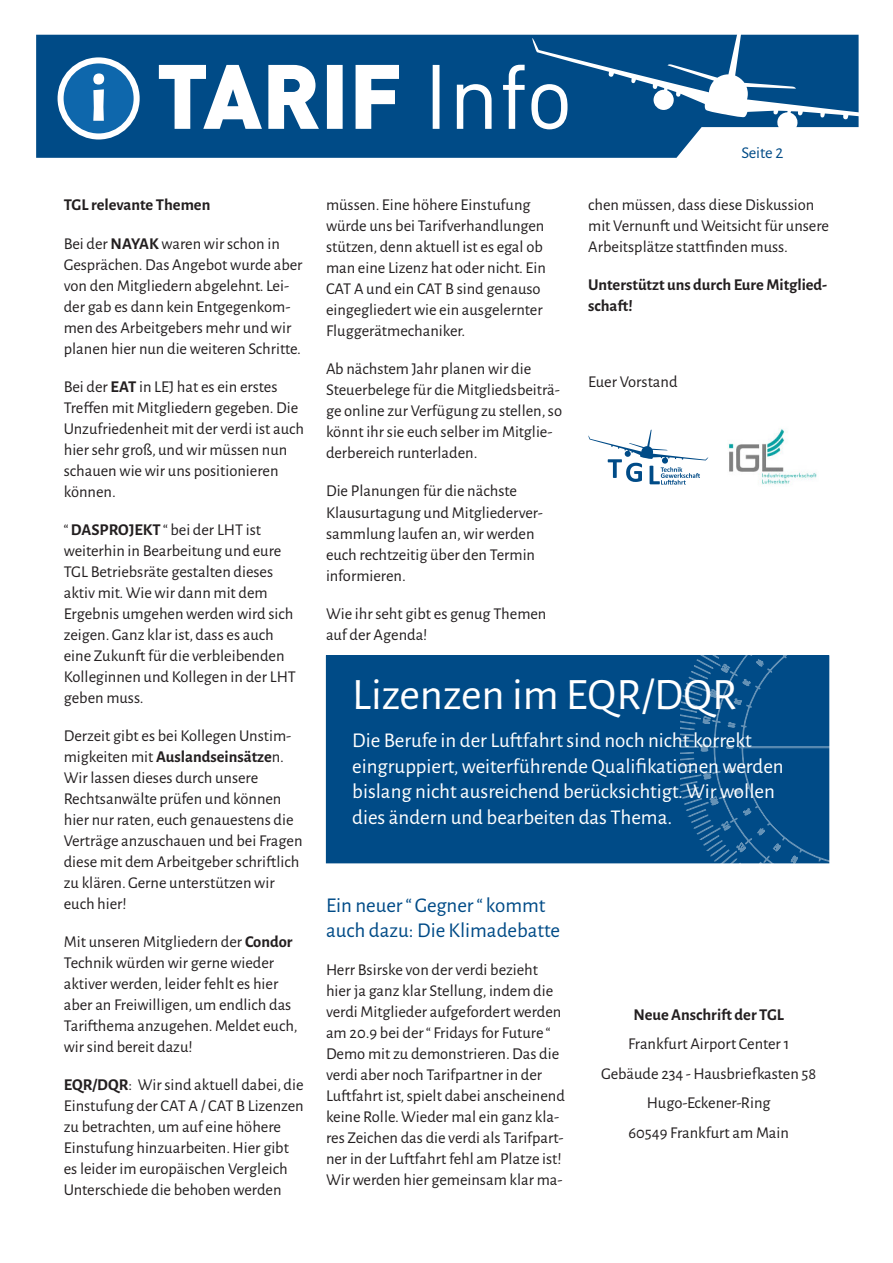
<style>
.page{position:relative;width:893px;height:1263px;background:#fff}
.page>*{position:absolute;margin:0;border:0;box-sizing:border-box;transform-origin:0 0}
.t1{font:800 66.75px "Alegreya Sans";color:#fff}
.TGL-Aushang_Headline{font:45px "Alegreya Sans";color:#fff}
.TGL-Aushang_Headline-2{font:21px/25.5px "Alegreya Sans";color:#fff}
.TGL-Aushang_Subheadl{font:21px/25.5px "Alegreya Sans";color:#004b87}
.TGL-Aushang_Subheadl-2{font:16.5px/21px "Alegreya Sans";color:#231f20}
.TGL-Aushang_Subheadl-3{font:700 16.5px/21px "Alegreya Sans";color:#231f20}
.TGL-Aushang_Fließtex{font:16.5px "Alegreya Sans";letter-spacing:-.01em;color:#004b87}
.s1{font-weight:700}
</style>
<div class="page">
<div style="left:36px;top:35px;width:660px;height:123px;background:#004b87"></div>
<div style="left:61px;top:60px;width:76px;height:76px;background:#0e67ac;border-radius:50%"></div>
<div style="left:58px;top:57px;width:82px;height:82px;border:6px solid #fff;border-radius:50%"></div>
<svg style="left:159px;top:34px;width:700px;height:100px"></svg>
<div style="left:326px;top:656px;width:503px;height:207px;background:#004b87"></div>
<img style="left:728px;top:429px;width:89px;height:56px">
<svg style="left:588px;top:430px;width:121px;height:55px"></svg>
<svg style="left:680px;top:655px;width:149px;height:208px"></svg>
<h1 class="t1" style="left:90px;top:49px;width:19px">i</h1>
<p class="TGL-Aushang_Subheadl-3" style="left:64px;top:194px;width:148px">TGL relevante Themen</p>
<p class="TGL-Aushang_Subheadl-2" style="left:64px;top:232px;width:240px">Bei der <span class="s1">NAYAK</span> waren wir schon in Gesprächen. Das Angebot wurde aber von den Mitgliedern abgelehnt. Lei&shy;der gab es dann kein Entgegenkom&shy;men des Arbeitgebers mehr und wir planen hier nun die weiteren Schritte.</p>
<p class="TGL-Aushang_Subheadl-2" style="left:64px;top:375px;width:242px">Bei der <span class="s1">EAT</span> in LEJ hat es ein erstes<br>Treffen mit Mitgliedern gegeben. Die<br>Unzufriedenheit mit der verdi ist auch hier sehr groß, und wir müssen nun schauen wie wir uns positionieren können.</p>
<p class="TGL-Aushang_Subheadl-2" style="left:64px;top:518px;width:234px">“ <span class="s1">DASPROJEKT</span> “ bei der LHT ist weiterhin in Bearbeitung und eure<br>TGL Betriebsräte gestalten dieses aktiv mit. Wie wir dann mit dem<br>Ergebnis umgehen werden wird sich zeigen. Ganz klar ist, dass es auch eine Zukunft für die verbleibenden<br>Kolleginnen und Kollegen in der LHT geben muss.</p>
<p class="TGL-Aushang_Subheadl-2" style="left:64px;top:724px;width:240px">Derzeit gibt es bei Kollegen Unstim&shy;migkeiten mit <span class="s1">Auslandseinsätze</span>n.<br>Wir lassen dieses durch unsere<br>Rechtsanwälte prüfen und können hier nur raten, euch genauestens die<br>Verträge anzuschauen und bei Fragen diese mit dem Arbeitgeber schriftlich zu klären. Gerne unterstützen wir euch hier!</p>
<p class="TGL-Aushang_Subheadl-2" style="left:64px;top:930px;width:235px">Mit unseren Mitgliedern der <span class="s1">Condor </span>Technik würden wir gerne wieder aktiver werden, leider fehlt es hier aber an Freiwilligen, um endlich das Tarifthema anzugehen. Meldet euch, wir sind bereit dazu!</p>
<p class="TGL-Aushang_Subheadl-2" style="left:64px;top:1073px;width:241px"><span class="s1">EQR/DQR</span>: Wir sind aktuell dabei, die Einstufung der CAT A / CAT B Lizenzen zu betrachten, um auf eine höhere Einstufung hinzuarbeiten. Hier gibt es leider im europäischen Vergleich Unterschiede die behoben werden</p>
<p class="TGL-Aushang_Subheadl-2" style="left:326px;top:194px;width:221px">müssen. Eine höhere Einstufung würde uns bei Tarifverhandlungen stützen, denn aktuell ist es egal ob man eine Lizenz hat oder nicht. Ein<br>CAT A und ein CAT B sind genauso eingegliedert wie ein ausgelernter<br>Fluggerätmechaniker.</p>
<p class="TGL-Aushang_Subheadl-2" style="left:326px;top:358px;width:238px">Ab nächstem Jahr planen wir die Steuerbelege für die Mitgliedsbeiträ&shy;ge online zur Verfügung zu stellen, so könnt ihr sie euch selber im Mitglie&shy;derbereich runterladen.</p>
<p class="TGL-Aushang_Subheadl-2" style="left:326px;top:480px;width:218px">Die Planungen für die nächste<br>Klausurtagung und Mitgliederver&shy;sammlung laufen an, wir werden euch rechtzeitig über den Termin informieren.</p>
<p class="TGL-Aushang_Subheadl-2" style="left:326px;top:602px;width:222px">Wie ihr seht gibt es genug Themen auf der Agenda!</p>
<p class="TGL-Aushang_Fließtex" style="left:741px;top:141px;width:43px">Seite 2</p>
<p class="TGL-Aushang_Subheadl-2" style="left:588px;top:194px;width:242px">chen müssen, dass diese Diskussion mit Vernunft und Weitsicht für unsere<br>Arbeitsplätze stattfinden muss.</p>
<p class="TGL-Aushang_Subheadl-3" style="left:588px;top:273px;width:241px">Unterstützt uns durch Eure Mitglied&shy;schaft!</p>
<p class="TGL-Aushang_Subheadl-2" style="left:588px;top:371px;width:91px">Euer Vorstand</p>
<p class="TGL-Aushang_Headline" style="left:352px;top:664px;width:386px">Lizenzen im EQR/DQR</p>
<p class="TGL-Aushang_Headline-2" style="left:352px;top:727px;width:433px">Die Berufe in der Luftfahrt sind noch nicht korrekt eingruppiert, weiterführende Qualifikationen werden bislang nicht ausreichend berücksichtigt. Wir wollen dies ändern und bearbeiten das Thema.</p>
<p class="TGL-Aushang_Subheadl" style="left:326px;top:891px;width:235px">Ein neuer “ Gegner “ kommt auch dazu: Die Klimadebatte</p>
<p class="TGL-Aushang_Subheadl-2" style="left:326px;top:958px;width:240px">Herr Bsirske von der verdi bezieht hier ja ganz klar Stellung, indem die verdi Mitglieder aufgefordert werden am 20.9 bei der “ Fridays for Future “ Demo mit zu demonstrieren. Das die verdi aber noch Tarifpartner in der Luftfahrt ist, spielt dabei anscheinend keine Rolle. Wieder mal ein ganz kla&shy;res Zeichen das die verdi als Tarifpart&shy;ner in der Luftfahrt fehl am Platze ist!<br>Wir werden hier gemeinsam klar ma-</p>
<p class="TGL-Aushang_Subheadl-3" style="left:633px;top:1003px;width:152px">Neue Anschrift der TGL</p>
<p class="TGL-Aushang_Subheadl-2" style="left:628px;top:1032px;width:163px">Frankfurt Airport Center 1</p>
<p class="TGL-Aushang_Subheadl-2" style="left:601px;top:1062px;width:217px">Gebäude 234 - Hausbriefkasten 58</p>
<p class="TGL-Aushang_Subheadl-2" style="left:647px;top:1091px;width:125px">Hugo-Eckener-Ring</p>
<p class="TGL-Aushang_Subheadl-2" style="left:628px;top:1121px;width:162px">60549 Frankfurt am Main</p>
</div>
